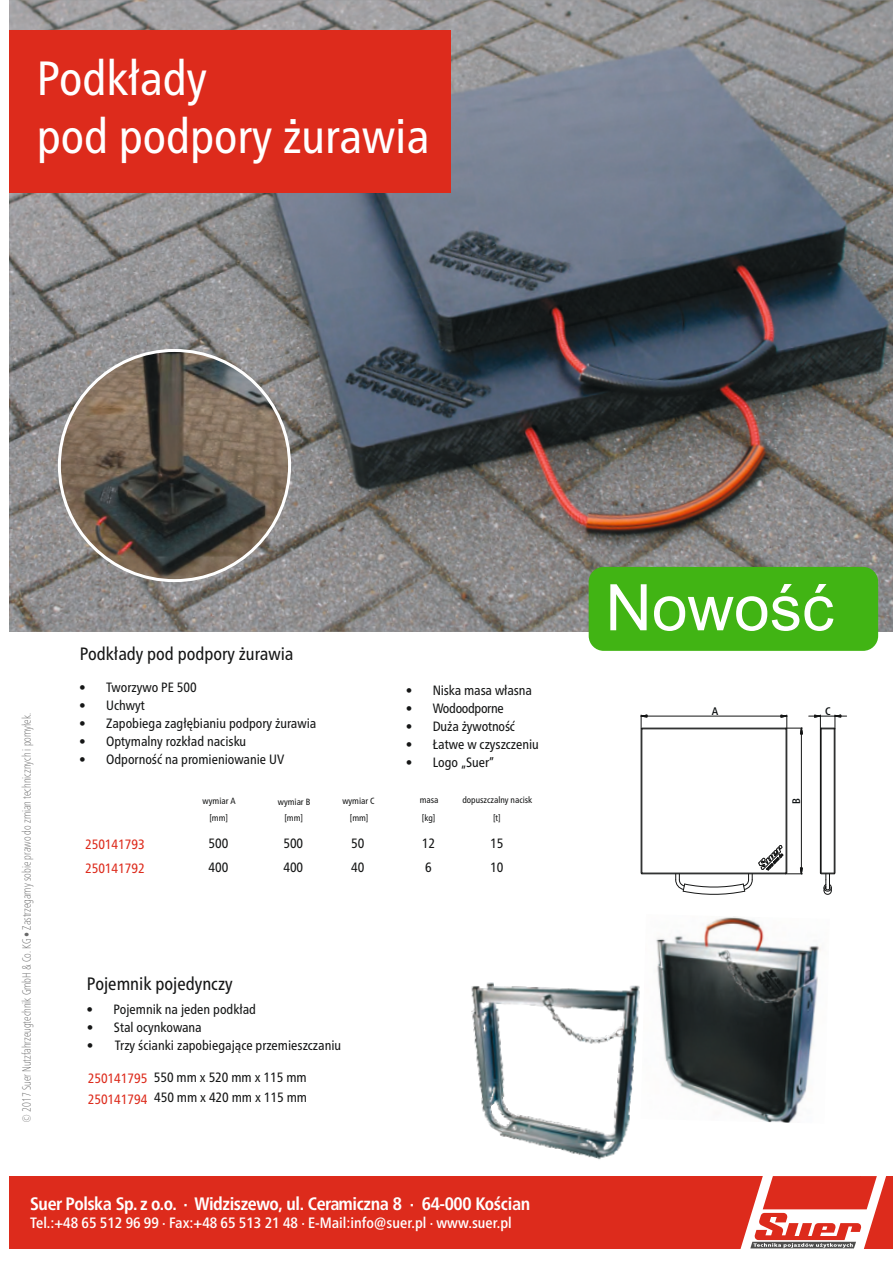
<style>
.page{position:relative;width:893px;height:1263px;background:#fff}
.page>*{position:absolute;margin:0;border:0;box-sizing:border-box;transform-origin:0 0}
.t1{font:64.2px "Arial";color:#fff}
.t2{font:condensed 48px/57.6px "Frutiger Neue LTW1 G";color:#fff}
.t3{font:700 condensed 18px "Frutiger Neue LTW1 G";letter-spacing:-.025em;color:#fff}
.t4{font:condensed 18px "Frutiger Neue LTW1 G";color:#151616}
.t5{font:condensed 17.85px "Frutiger Neue LTW1 G";color:#151616}
.t6{font:500 condensed 15px "Frutiger Neue LTW1 G";color:#fff}
.t7{font:condensed 13.5px/18px "Frutiger Neue LTW1 G";color:#151616}
.t8{font:condensed 13.5px "Frutiger Neue LTW1 G";color:#dd2b1c}
.t9{font:condensed 13.5px "Frutiger Neue LTW1 G";letter-spacing:-.025em;color:#151616}
.t10{font:100 condensed 12px "Frutiger Neue LTW1 G";color:#686868;scale:.86 1}
.t11{font:500 condensed 10.95px "Frutiger Neue LTW1 G";color:#090d0e}
.t12{font:condensed 9px "Frutiger Neue LTW1 G";color:#151616}
.s1{color:#dd2b1c}
</style>
<div class="page">
<img style="left:9px;top:0;width:884px;height:632px">
<div style="left:9px;top:30px;width:441px;height:162px;background:#dd2b1c"></div>
<svg style="left:640px;top:715px;width:163px;height:180px"></svg>
<svg style="left:809px;top:715px;width:38px;height:180px"></svg>
<img style="left:59px;top:350px;width:231px;height:231px;border-radius:115px">
<img style="left:471px;top:982px;width:169px;height:178px">
<img style="left:656px;top:916px;width:165px;height:207px">
<div style="left:861px;top:1176px;width:32px;height:72px;background:#dd2b1c"></div>
<div style="left:9px;top:1176px;width:754px;height:72px;background:#dd2b1c"></div>
<svg style="left:736px;top:1176px;width:151px;height:73px"></svg>
<div style="left:589px;top:567px;width:289px;height:84px;background:#41b414;border-radius:15px"></div>
<h2 class="t2" style="left:37px;top:54px;width:394px">Podkłady<br>pod podpory żurawia</h2>
<p class="t10" style="left:22px;top:1123px;width:478px;rotate:-90deg">© 2017 Suer Nutzfahrzeugtechnik GmbH &amp; Co. KG • Zastrzegamy sobie prawo do zmian technicznych i pomyłek.</p>
<h3 class="t5" style="left:80px;top:646px;width:215px">Podkłady pod podpory żurawia</h3>
<p class="t7" style="left:79px;top:679px;width:119px">• Tworzywo PE 500</p>
<p class="t7" style="left:79px;top:697px;width:67px">• Uchwyt</p>
<p class="t7" style="left:79px;top:715px;width:239px">• Zapobiega zagłębianiu podpory żurawia</p>
<p class="t7" style="left:79px;top:733px;width:169px">• Optymalny rozkład nacisku</p>
<p class="t7" style="left:79px;top:751px;width:207px">• Odporność na promieniowanie UV</p>
<p class="t7" style="left:406px;top:682px;width:128px">• Niska masa własna</p>
<p class="t9" style="left:406px;top:703px;width:100px">• Wodoodporne</p>
<p class="t7" style="left:406px;top:718px;width:111px">• Duża żywotność</p>
<p class="t7" style="left:406px;top:736px;width:135px">• Łatwe w czyszczeniu</p>
<p class="t7" style="left:406px;top:754px;width:90px">• Logo „Suer”</p>
<p class="t12" style="left:203px;top:797px;width:35px">wymiar A</p>
<p class="t12" style="left:420px;top:796px;width:20px">masa</p>
<p class="t12" style="left:462px;top:796px;width:71px">dopuszczalny nacisk</p>
<p class="t12" style="left:209px;top:814px;width:20px">[mm]</p>
<p class="t12" style="left:284px;top:814px;width:20px">[mm]</p>
<p class="t12" style="left:350px;top:814px;width:20px">[mm]</p>
<p class="t12" style="left:422px;top:814px;width:15px">[kg]</p>
<p class="t12" style="left:493px;top:814px;width:9px">[t]</p>
<p class="t12" style="left:278px;top:798px;width:34px">wymiar B</p>
<p class="t12" style="left:342px;top:797px;width:34px">wymiar C</p>
<p class="t8" style="left:85px;top:839px;width:61px">250141793</p>
<p class="t7" style="left:208px;top:835px;width:21px">500</p>
<p class="t7" style="left:283px;top:835px;width:21px">500</p>
<p class="t7" style="left:351px;top:835px;width:15px">50</p>
<p class="t7" style="left:422px;top:835px;width:15px">12</p>
<p class="t7" style="left:490px;top:835px;width:15px">15</p>
<p class="t8" style="left:85px;top:863px;width:61px">250141792</p>
<p class="t7" style="left:208px;top:859px;width:21px">400</p>
<p class="t7" style="left:283px;top:859px;width:21px">400</p>
<p class="t7" style="left:351px;top:859px;width:15px">40</p>
<p class="t7" style="left:425px;top:859px;width:8px">6</p>
<p class="t7" style="left:490px;top:859px;width:15px">10</p>
<h3 class="t4" style="left:87px;top:976px;width:147px">Pojemnik pojedynczy</h3>
<p class="t7" style="left:87px;top:1001px;width:171px">• Pojemnik na jeden podkład</p>
<p class="t7" style="left:87px;top:1019px;width:116px">• Stal ocynkowana •</p>
<p class="t7" style="left:88px;top:1068px;width:221px;line-height:20.1px"><span class="s1">250141795</span> 550 mm x 520 mm x 115 mm<br><span class="s1">250141794</span> 450 mm x 420 mm x 115 mm</p>
<p class="t7" style="left:115px;top:1037px;width:228px">Trzy ścianki zapobiegające przemieszczaniu</p>
<h3 class="t3" style="left:30px;top:1196px;width:501px">Suer Polska Sp. z o.o. · Widziszewo, ul. Ceramiczna 8 · 64-000 Kościan</h3>
<p class="t6" style="left:30px;top:1216px;width:483px">Tel.:+48 65 512 96 99 · Fax:+48 65 513 21 48 · E-Mail:info@suer.pl · www.suer.pl</p>
<h1 class="t1" style="left:605px;top:583px;width:230px">Nowość</h1>
<p class="t11" style="left:712px;top:706px;width:8px">A</p>
<p class="t11" style="left:825px;top:706px;width:7px">C</p>
<p class="t11" style="left:792px;top:804px;width:7px;rotate:-90deg">B</p>
</div>
